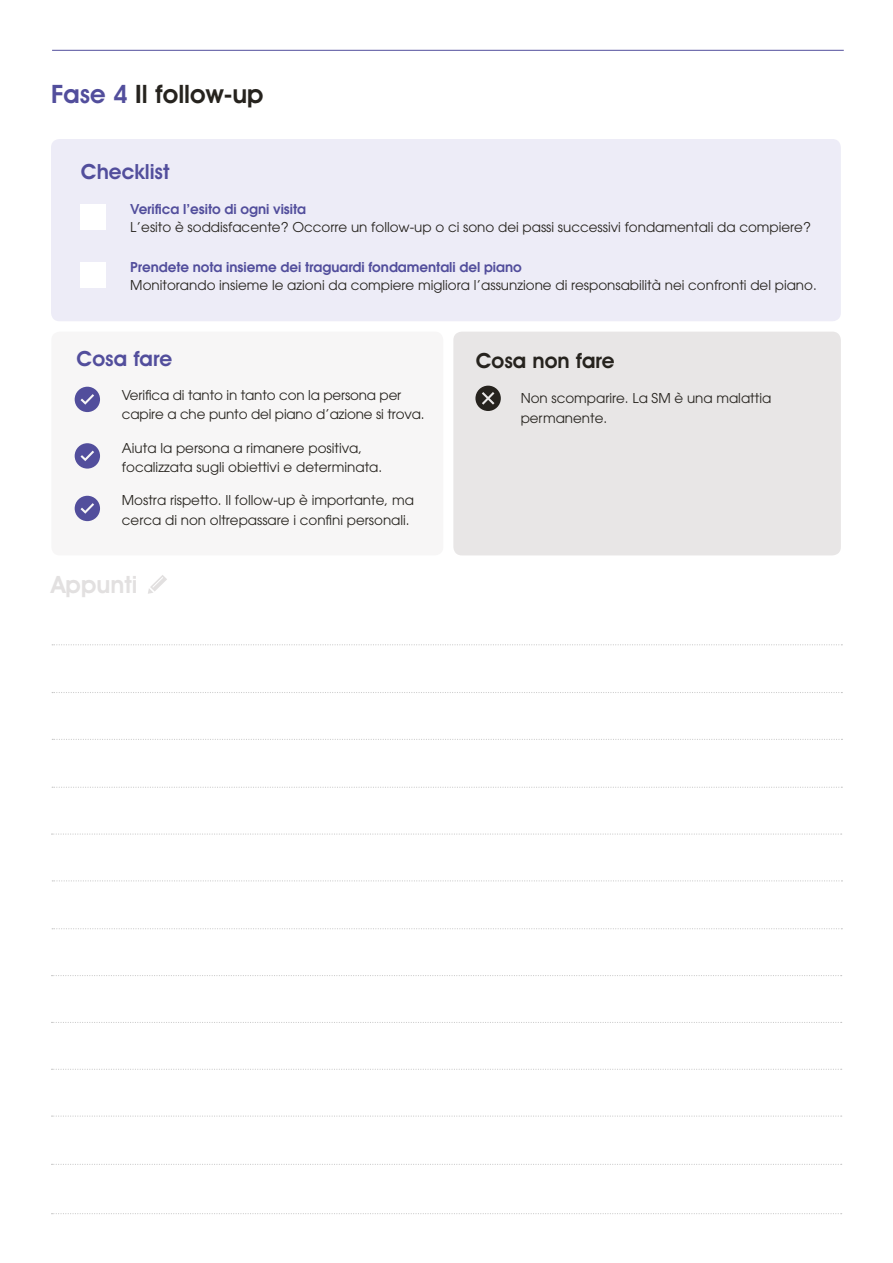
<style>
.page{position:relative;width:893px;height:1263px;background:#fff}
.page>*{position:absolute;margin:0;border:0;box-sizing:border-box;transform-origin:0 0}
.t1{font:600 25.5px "Avant Garde IT Cby BT";color:#26231e}
.t2{font:600 24px "Avant Garde IT Cby BT";color:#e2e0e0}
.t3{font:600 21px "Avant Garde IT Cby BT";color:#524e9c}
.t4{font:600 21px "Avant Garde IT Cby BT";color:#26231e}
.t5{font:13.5px/19.5px "Avant Garde";color:#26231e}
.t6{font:600 13.5px "Avant Garde";color:#524e9c}
.s1{color:#524e9c}
</style>
<div class="page">
<div style="left:51px;top:332px;width:392px;height:223px;background:#f7f6f6;border-radius:9px"></div>
<div style="left:453px;top:332px;width:388px;height:223px;background:#e8e6e6;border-radius:9px"></div>
<div style="left:51px;top:139px;width:790px;height:182px;background:#edecf7;border-radius:9px"></div>
<svg style="left:75px;top:387px;width:25px;height:25px"></svg>
<svg style="left:75px;top:443px;width:25px;height:26px"></svg>
<svg style="left:475px;top:386px;width:26px;height:25px"></svg>
<hr style="left:52px;top:50px;width:792px;height:1px;background:#524e9c">
<svg style="left:52px;top:975px;width:790px;height:1px"></svg>
<svg style="left:52px;top:1022px;width:790px;height:1px"></svg>
<svg style="left:52px;top:1069px;width:790px;height:1px"></svg>
<svg style="left:52px;top:1115px;width:790px;height:2px"></svg>
<svg style="left:52px;top:1164px;width:790px;height:1px"></svg>
<svg style="left:52px;top:928px;width:790px;height:1px"></svg>
<svg style="left:52px;top:880px;width:790px;height:1px"></svg>
<svg style="left:52px;top:833px;width:790px;height:2px"></svg>
<svg style="left:52px;top:787px;width:790px;height:1px"></svg>
<svg style="left:52px;top:739px;width:790px;height:1px"></svg>
<svg style="left:52px;top:692px;width:790px;height:1px"></svg>
<svg style="left:52px;top:1213px;width:790px;height:1px"></svg>
<div style="left:81px;top:204px;width:25px;height:25px;background:#fff"></div>
<div style="left:81px;top:262px;width:25px;height:25px;background:#fff"></div>
<svg style="left:75px;top:496px;width:25px;height:25px"></svg>
<svg style="left:52px;top:644px;width:790px;height:1px"></svg>
<svg style="left:148px;top:575px;width:19px;height:19px"></svg>
<h1 class="t1" style="left:51px;top:79px;width:214px"><span class="s1">Fase 4</span> Il follow-up</h1>
<h3 class="t3" style="left:81px;top:159px;width:90px">Checklist</h3>
<p class="t6" style="left:130px;top:200px;width:177px">Verifica l’esito di ogni visita</p>
<p class="t5" style="left:130px;top:217px;width:682px">L’esito è soddisfacente? Occorre un follow-up o ci sono dei passi successivi fondamentali da compiere?</p>
<p class="t6" style="left:130px;top:258px;width:393px">Prendete nota insieme dei traguardi fondamentali del piano</p>
<p class="t5" style="left:130px;top:275px;width:688px">Monitorando insieme le azioni da compiere migliora l’assunzione di responsabilità nei confronti del piano.</p>
<h3 class="t3" style="left:77px;top:346px;width:97px">Cosa fare</h3>
<p class="t5" style="left:122px;top:385px;width:304px">Verifica di tanto in tanto con la persona per capire a che punto del piano d’azione si trova.</p>
<p class="t5" style="left:122px;top:438px;width:262px">Aiuta la persona a rimanere positiva, focalizzata sugli obiettivi e determinata.</p>
<p class="t5" style="left:122px;top:491px;width:293px">Mostra rispetto. Il follow-up è importante, ma cerca di non oltrepassare i confini personali.</p>
<h2 class="t2" style="left:51px;top:570px;width:88px">Appunti</h2>
<h3 class="t4" style="left:476px;top:347px;width:140px">Cosa non fare</h3>
<p class="t5" style="left:521px;top:389px;width:252px">Non scomparire. La SM è una malattia permanente.</p>
</div>
